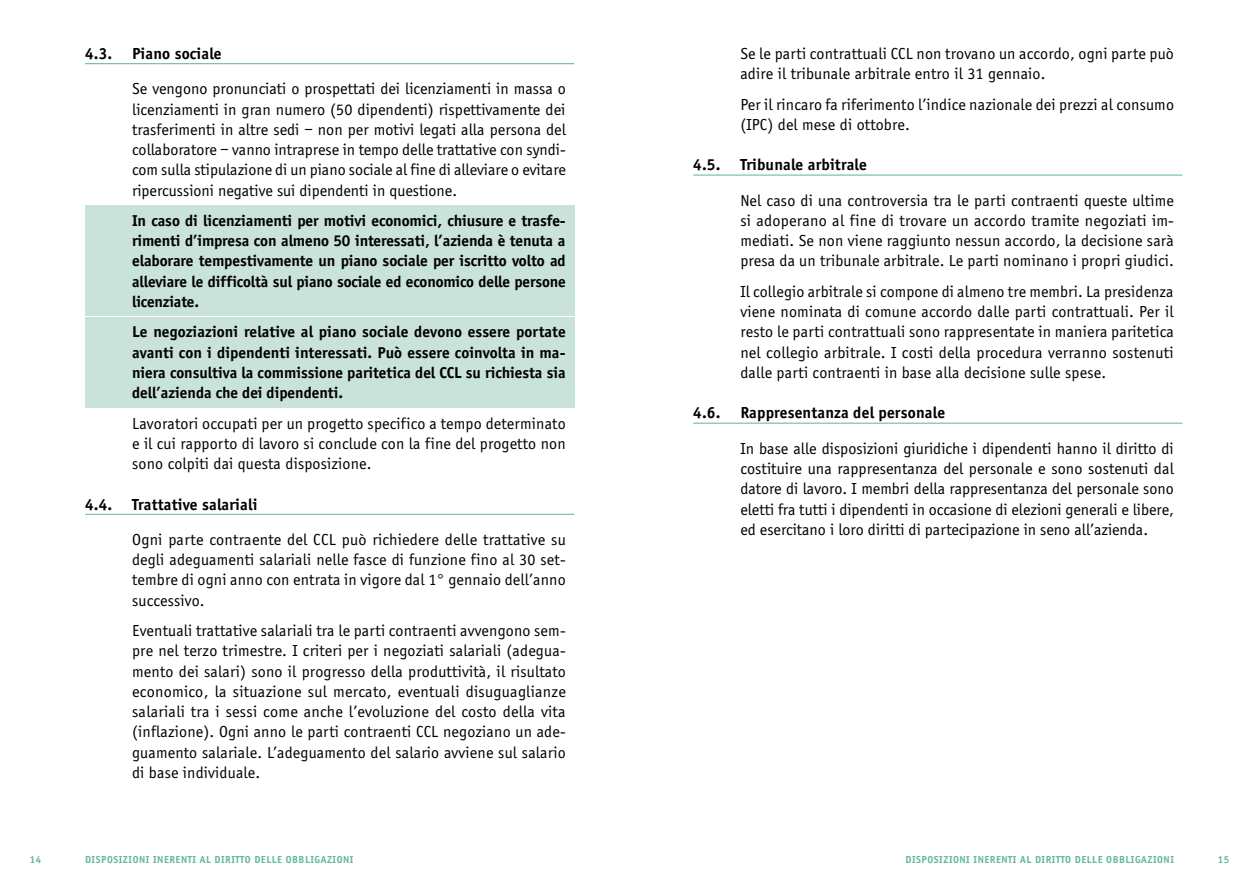
<style>
.page{position:relative;width:1259px;height:893px;background:#fff}
.page>*{position:absolute;margin:0;border:0;box-sizing:border-box;transform-origin:0 0}
.t1{font:16.5px/20.2px "Officina Sans";letter-spacing:.01em;color:#000;text-align:justify}
.t2{font:700 16.5px "Officina Sans";letter-spacing:.01em;color:#000}
.t3{font:700 16.2px/20.2px "Officina Sans";letter-spacing:-.01em;color:#000;text-align:justify}
.t4{font:700 10.5px "Officina Sans";letter-spacing:.05em;color:#65b6a2}
</style>
<div class="page">
<hr style="left:85px;top:63px;width:489px;height:1px;background:#65b6a2">
<div style="left:85px;top:206px;width:489px;height:110px;background:#c9e2da"></div>
<div style="left:85px;top:317px;width:489px;height:90px;background:#c9e2da"></div>
<hr style="left:85px;top:514px;width:489px;height:1px;background:#65b6a2">
<hr style="left:693px;top:175px;width:489px;height:1px;background:#65b6a2">
<hr style="left:693px;top:423px;width:489px;height:1px;background:#65b6a2">
<p class="t2" style="left:85px;top:43px;width:138px">4.3. Piano sociale</p>
<p class="t1" style="left:132px;top:79px;width:435px">Se vengono pronunciati o prospettati dei licenziamenti in massa o licenziamenti in gran numero (50 dipendenti) rispettivamente dei trasferimenti in altre sedi – non per motivi legati alla persona del collaboratore – vanno intraprese in tempo delle trattative con syndi&shy;com sulla stipulazione di un piano sociale al fine di alleviare o evitare ripercussioni negative sui dipendenti in questione.</p>
<p class="t3" style="left:132px;top:210px;width:435px">In caso di licenziamenti per motivi economici, chiusure e trasfe&shy;rimenti d’impresa con almeno 50 interessati, l’azienda è tenuta a elaborare tempestivamente un piano sociale per iscritto volto ad alleviare le difficoltà sul piano sociale ed economico delle persone licenziate.</p>
<p class="t3" style="left:132px;top:322px;width:435px">Le negoziazioni relative al piano sociale devono essere portate avanti con i dipendenti interessati. Può essere coinvolta in ma&shy;niera consultiva la commissione paritetica del CCL su richiesta sia dell’azienda che dei dipendenti.</p>
<p class="t1" style="left:132px;top:413px;width:435px">Lavoratori occupati per un progetto specifico a tempo determinato e il cui rapporto di lavoro si conclude con la fine del progetto non sono colpiti dai questa disposizione.</p>
<p class="t2" style="left:85px;top:494px;width:174px">4.4. Trattative salariali</p>
<p class="t1" style="left:132px;top:530px;width:435px">Ogni parte contraente del CCL può richiedere delle trattative su degli adeguamenti salariali nelle fasce di funzione fino al 30 set&shy;tembre di ogni anno con entrata in vigore dal 1° gennaio dell’anno successivo.</p>
<p class="t1" style="left:132px;top:621px;width:435px">Eventuali trattative salariali tra le parti contraenti avvengono sem&shy;pre nel terzo trimestre. I criteri per i negoziati salariali (adegua&shy;mento dei salari) sono il progresso della produttività, il risultato economico, la situazione sul mercato, eventuali disuguaglianze salariali tra i sessi come anche l’evoluzione del costo della vita (inflazione). Ogni anno le parti contraenti CCL negoziano un ade&shy;guamento salariale. L’adeguamento del salario avviene sul salario di base individuale.</p>
<p class="t1" style="left:740px;top:44px;width:435px">Se le parti contrattuali CCL non trovano un accordo, ogni parte può adire il tribunale arbitrale entro il 31 gennaio.</p>
<p class="t1" style="left:740px;top:94px;width:435px">Per il rincaro fa riferimento l’indice nazionale dei prezzi al consumo (IPC) del mese di ottobre.</p>
<p class="t2" style="left:693px;top:155px;width:175px">4.5. Tribunale arbitrale</p>
<p class="t1" style="left:740px;top:190px;width:435px">Nel caso di una controversia tra le parti contraenti queste ultime si adoperano al fine di trovare un accordo tramite negoziati im&shy;mediati. Se non viene raggiunto nessun accordo, la decisione sarà presa da un tribunale arbitrale. Le parti nominano i propri giudici.</p>
<p class="t1" style="left:740px;top:281px;width:435px">Il collegio arbitrale si compone di almeno tre membri. La presidenza viene nominata di comune accordo dalle parti contrattuali. Per il resto le parti contrattuali sono rappresentate in maniera paritetica nel collegio arbitrale. I costi della procedura verranno sostenuti dalle parti contraenti in base alla decisione sulle spese.</p>
<p class="t2" style="left:693px;top:403px;width:253px">4.6. Rappresentanza del personale</p>
<p class="t1" style="left:740px;top:438px;width:435px">In base alle disposizioni giuridiche i dipendenti hanno il diritto di costituire una rappresentanza del personale e sono sostenuti dal datore di lavoro. I membri della rappresentanza del personale sono eletti fra tutti i dipendenti in occasione di elezioni generali e libere, ed esercitano i loro diritti di partecipazione in seno all’azienda.</p>
<p class="t4" style="left:30px;top:853px;width:13px">14</p>
<p class="t4" style="left:85px;top:853px;width:270px">DISPOSIZIONI INERENTI AL DIRITTO DELLE OBBLIGAZIONI</p>
<p class="t4" style="left:1217px;top:853px;width:13px">15</p>
<p class="t4" style="left:905px;top:853px;width:270px">DISPOSIZIONI INERENTI AL DIRITTO DELLE OBBLIGAZIONI</p>
</div>
